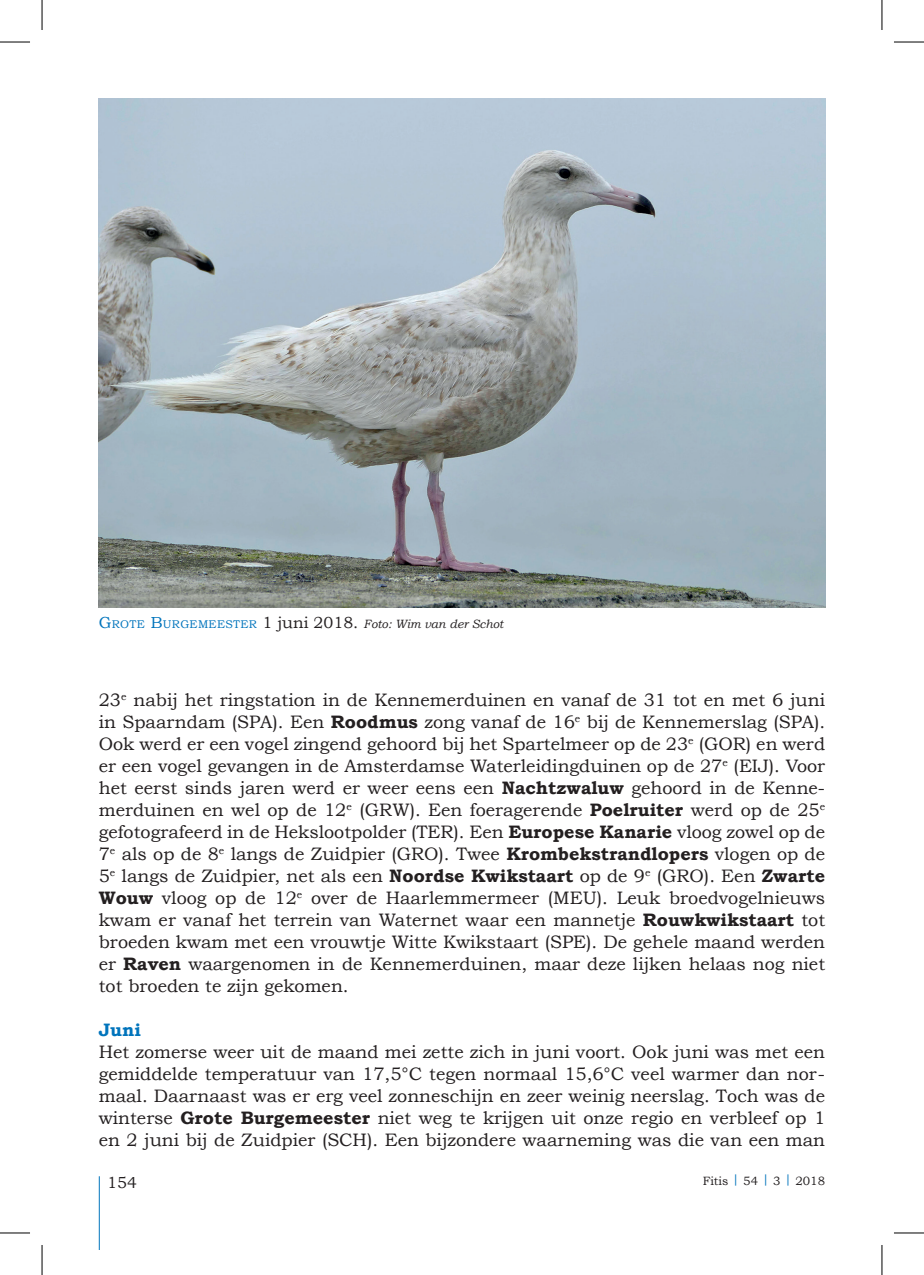
<style>
.page{position:relative;width:924px;height:1275px;background:#fff}
.page>*{position:absolute;margin:0;border:0;box-sizing:border-box;transform-origin:0 0}
.t1{font:18px/22px "Bookman Old Style";color:#231f20;text-align:justify}
.t2{font:700 18px "Bookman Old Style";color:#0074bc}
.t3{font:16px "Bookman Old Style";color:#231f20}
.t4{font:italic 12px "Bookman Old Style";color:#231f20}
.t5{font:12px "Bookman Old Style";color:#231f20}
.s1{font-style:normal;font-size:16px;color:#0074bc}
.s2{font-style:normal;font-size:11.2px;color:#0074bc}
.s3{font-style:normal;font-size:16px}
.s4{font-weight:700}
</style>
<div class="page">
<hr style="left:99px;top:1176px;width:1px;height:74px;background:#0074bc">
<img style="left:99px;top:99px;width:725px;height:508px">
<hr style="left:0;top:42px;width:30px;height:1px;background:#000">
<hr style="left:893px;top:42px;width:30px;height:1px;background:#000">
<hr style="left:0;top:1232px;width:30px;height:1px;background:#000">
<hr style="left:893px;top:1232px;width:30px;height:1px;background:#000">
<hr style="left:42px;top:0;width:1px;height:30px;background:#000">
<hr style="left:42px;top:1245px;width:1px;height:30px;background:#000">
<hr style="left:881px;top:0;width:1px;height:30px;background:#000">
<hr style="left:881px;top:1245px;width:1px;height:30px;background:#000">
<p class="t4" style="left:99px;top:617px;width:406px"><span class="s1">G</span><span class="s2">ROTE</span> <span class="s1">B</span><span class="s2">URGEMEESTER</span> <span class="s3">1 juni 2018.</span> Foto: Wim van der Schot</p>
<p class="t1" style="left:99px;top:689px;width:727px">23<sup>e</sup> nabij het ringstation in de Kennemerduinen en vanaf de 31 tot en met 6 juni in Spaarndam (SPA). Een <span class="s4">Roodmus</span> zong vanaf de 16<sup>e</sup> bij de Kennemerslag (SPA).<br>Ook werd er een vogel zingend gehoord bij het Spartelmeer op de 23<sup>e</sup> (GOR) en werd er een vogel gevangen in de Amsterdamse Waterleidingduinen op de 27<sup>e</sup> (EIJ). Voor het eerst sinds jaren werd er weer eens een <span class="s4">Nachtzwaluw</span> gehoord in de Kenne&shy;merduinen en wel op de 12<sup>e</sup> (GRW). Een foeragerende <span class="s4">Poelruiter</span> werd op de 25<sup>e </sup>gefotografeerd in de Hekslootpolder (TER). Een <span class="s4">Europese Kanarie</span> vloog zowel op de 7<sup>e</sup> als op de 8<sup>e</sup> langs de Zuidpier (GRO). Twee <span class="s4">Krombekstrandlopers</span> vlogen op de 5<sup>e</sup> langs de Zuidpier, net als een <span class="s4">Noordse Kwikstaart</span> op de 9<sup>e</sup> (GRO). Een <span class="s4">Zwarte Wouw</span> vloog op de 12<sup>e</sup> over de Haarlemmermeer (MEU). Leuk broedvogelnieuws kwam er vanaf het terrein van Waternet waar een mannetje <span class="s4">Rouwkwikstaart</span> tot broeden kwam met een vrouwtje Witte Kwikstaart (SPE). De gehele maand werden er <span class="s4">Raven</span> waargenomen in de Kennemerduinen, maar deze lijken helaas nog niet tot broeden te zijn gekomen.</p>
<p class="t2" style="left:99px;top:1019px;width:44px">Juni</p>
<p class="t1" style="left:99px;top:1041px;width:727px">Het zomerse weer uit de maand mei zette zich in juni voort. Ook juni was met een gemiddelde temperatuur van 17,5°C tegen normaal 15,6°C veel warmer dan nor&shy;maal. Daarnaast was er erg veel zonneschijn en zeer weinig neerslag. Toch was de winterse <span class="s4">Grote Burgemeester</span> niet weg te krijgen uit onze regio en verbleef op 1 en 2 juni bij de Zuidpier (SCH). Een bijzondere waarneming was die van een man</p>
<p class="t3" style="left:107px;top:1173px;width:31px">154</p>
<p class="t5" style="left:702px;top:1173px;width:124px">Fitis <sup>|</sup> 54 <sup>|</sup> 3 <sup>|</sup> 2018</p>
</div>
